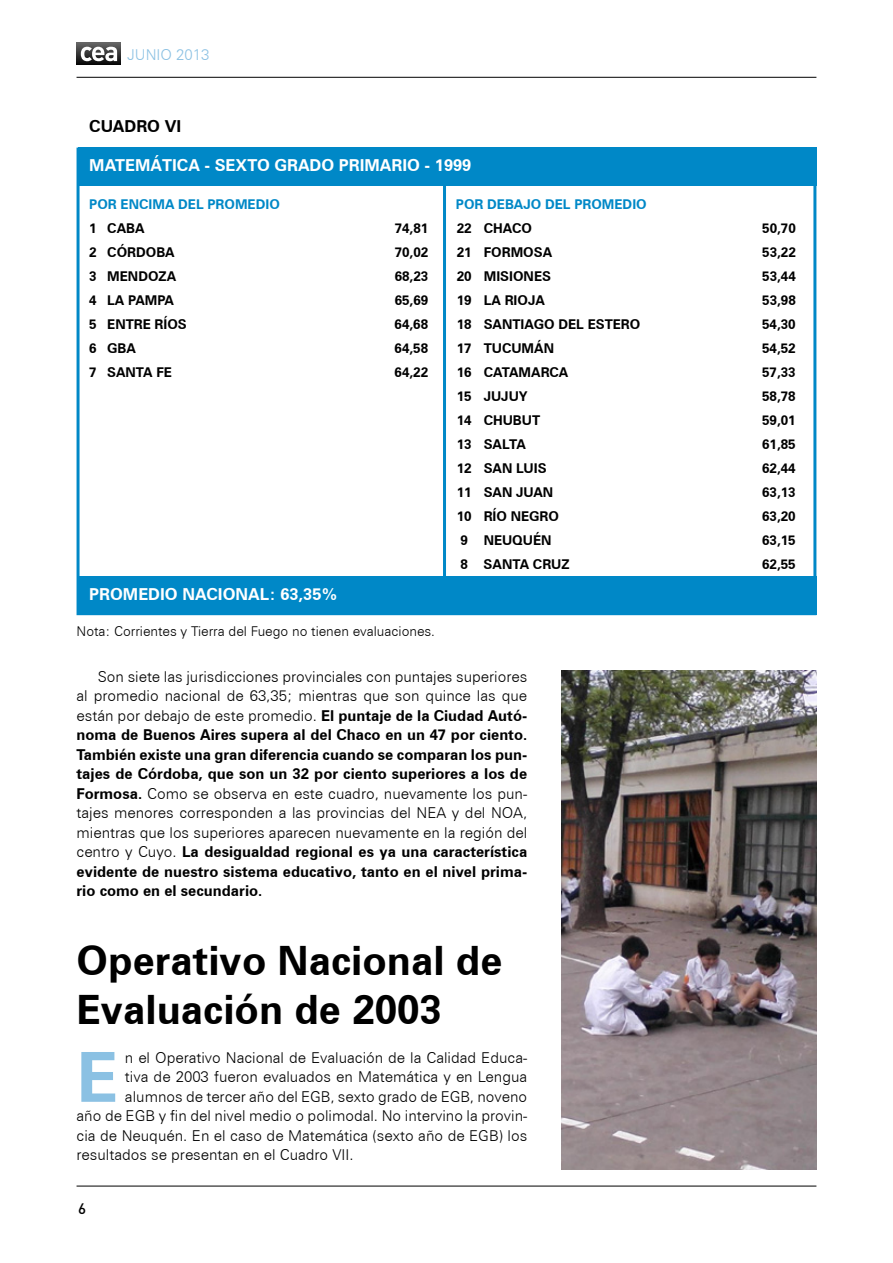
<style>
.page{position:relative;width:893px;height:1263px;background:#fff}
.page>*{position:absolute;margin:0;border:0;box-sizing:border-box;transform-origin:0 0}
.t1{font:700 69.15px "Zurich BT";color:#8bc1e3}
.t2{font:700 40.5px/48.6px "Zurich BT";color:#000}
.t3{font:700 16.5px "Zurich BT";color:#fff}
.t4{font:700 16.5px "Zurich BT";color:#000}
.t5{font:700 15px/19.5px "Zurich BT";color:#000;text-align:justify}
.t6{font:300 15px "Zurich BT";color:#000}
.t7{font:300 15px "Zurich BT";color:#8bc1e3}
.t8{font:500 15px "DIN Pro";color:#000}
.t9{font:700 13.5px "Zurich BT";color:#000}
.t10{font:300 13.5px "Zurich BT";color:#000}
.t11{font:700 13.5px "Zurich BT";color:#0088c7}
.s1{font-weight:300}
</style>
<div class="page">
<svg style="left:77px;top:43px;width:44px;height:22px"></svg>
<svg style="left:81px;top:47px;width:36px;height:14px"></svg>
<hr style="left:77px;top:77px;width:739px;height:1px;background:#000">
<hr style="left:77px;top:1186px;width:739px;height:1px;background:#000">
<div style="left:78px;top:148px;width:738px;height:38px;background:#0088c7"></div>
<div style="left:78px;top:577px;width:738px;height:38px;background:#0088c7"></div>
<div style="left:77px;top:148px;width:739px;height:467px;border:3px solid #0088c7"></div>
<hr style="left:443px;top:183px;width:3px;height:394px;background:#0088c7">
<img style="left:561px;top:670px;width:255px;height:499px">
<p class="t7" style="left:128px;top:45px;width:83px">JUNIO 2013</p>
<p class="t4" style="left:89px;top:116px;width:93px">CUADRO VI</p>
<p class="t3" style="left:89px;top:155px;width:384px">MATEMÁTICA - SEXTO GRADO PRIMARIO - 1999</p>
<p class="t11" style="left:89px;top:196px;width:192px">POR ENCIMA DEL PROMEDIO</p>
<p class="t11" style="left:456px;top:196px;width:192px">POR DEBAJO DEL PROMEDIO</p>
<p class="t9" style="left:89px;top:220px;width:52px">1 CABA</p>
<p class="t9" style="left:395px;top:220px;width:35px">74,81</p>
<p class="t9" style="left:457px;top:220px;width:77px">22 CHACO</p>
<p class="t9" style="left:762px;top:220px;width:35px">50,70</p>
<p class="t9" style="left:89px;top:244px;width:82px">2 CÓRDOBA</p>
<p class="t9" style="left:395px;top:244px;width:35px">70,02</p>
<p class="t9" style="left:457px;top:244px;width:92px">21 FORMOSA</p>
<p class="t9" style="left:762px;top:244px;width:35px">53,22</p>
<p class="t9" style="left:89px;top:268px;width:84px">3 MENDOZA</p>
<p class="t9" style="left:395px;top:268px;width:35px">68,23</p>
<p class="t9" style="left:457px;top:268px;width:96px">20 MISIONES</p>
<p class="t9" style="left:762px;top:268px;width:35px">53,44</p>
<p class="t9" style="left:89px;top:292px;width:18px">4 LA</p>
<p class="t9" style="left:128px;top:292px;width:43px">PAMPA</p>
<p class="t9" style="left:395px;top:292px;width:35px">65,69</p>
<p class="t9" style="left:457px;top:292px;width:26px">19 LA</p>
<p class="t9" style="left:505px;top:292px;width:37px">RIOJA</p>
<p class="t9" style="left:762px;top:292px;width:35px">53,98</p>
<p class="t9" style="left:89px;top:316px;width:99px">5 ENTRE RÍOS</p>
<p class="t9" style="left:395px;top:316px;width:35px">64,68</p>
<p class="t9" style="left:457px;top:316px;width:185px">18 SANTIAGO DEL ESTERO</p>
<p class="t9" style="left:762px;top:316px;width:35px">54,30</p>
<p class="t9" style="left:89px;top:340px;width:44px">6 GBA</p>
<p class="t9" style="left:395px;top:340px;width:35px">64,58</p>
<p class="t9" style="left:457px;top:340px;width:99px">17 TUCUMÁN</p>
<p class="t9" style="left:762px;top:340px;width:35px">54,52</p>
<p class="t9" style="left:89px;top:364px;width:84px">7 SANTA FE</p>
<p class="t9" style="left:395px;top:364px;width:35px">64,22</p>
<p class="t9" style="left:457px;top:364px;width:108px">16 CATAMARCA</p>
<p class="t9" style="left:762px;top:364px;width:35px">57,33</p>
<p class="t9" style="left:457px;top:388px;width:73px">15 JUJUY</p>
<p class="t9" style="left:762px;top:388px;width:35px">58,78</p>
<p class="t9" style="left:457px;top:412px;width:85px">14 CHUBUT</p>
<p class="t9" style="left:762px;top:412px;width:35px">59,01</p>
<p class="t9" style="left:457px;top:436px;width:66px">13 SALTA</p>
<p class="t9" style="left:762px;top:436px;width:35px">61,85</p>
<p class="t9" style="left:457px;top:460px;width:91px">12 SAN LUIS</p>
<p class="t9" style="left:762px;top:460px;width:35px">62,44</p>
<p class="t9" style="left:457px;top:484px;width:98px">11 SAN JUAN</p>
<p class="t9" style="left:762px;top:484px;width:35px">63,13</p>
<p class="t9" style="left:457px;top:508px;width:104px">10 RÍO NEGRO</p>
<p class="t9" style="left:762px;top:508px;width:35px">63,20</p>
<p class="t9" style="left:460px;top:532px;width:93px">9 NEUQUÉN</p>
<p class="t9" style="left:762px;top:532px;width:35px">63,15</p>
<p class="t9" style="left:460px;top:556px;width:111px">8 SANTA CRUZ</p>
<p class="t9" style="left:762px;top:556px;width:35px">62,55</p>
<p class="t3" style="left:89px;top:584px;width:250px">PROMEDIO NACIONAL : 63,35%</p>
<p class="t10" style="left:77px;top:623px;width:360px">Nota: Corrientes y Tierra del Fuego no tienen evaluaciones.</p>
<p class="t5" style="left:77px;top:666px;width:452px;text-indent:21px"><span class="s1">Son siete las jurisdicciones provinciales con puntajes superiores al promedio nacional de 63,35; mientras que son quince las que están por debajo de este promedio.</span> El puntaje de la Ciudad Autó&shy;noma de Buenos Aires supera al del Chaco en un 47 por ciento.<br>También existe una gran diferencia cuando se comparan los pun&shy;tajes de Córdoba, que son un 32 por ciento superiores a los de Formosa. <span class="s1">Como se observa en este cuadro, nuevamente los pun&shy;tajes menores corresponden a las provincias del NEA y del NOA, mientras que los superiores aparecen nuevamente en la región del centro y Cuyo.</span> La desigualdad regional es ya una característica evidente de nuestro sistema educativo, tanto en el nivel prima&shy;rio como en el secundario.</p>
<h2 class="t2" style="left:77px;top:936px;width:428px">Operativo Nacional de<br>Evaluación de 2003</h2>
<h1 class="t1" style="left:77px;top:1035px;width:43px">E</h1>
<p class="t6" style="left:125px;top:1048px;width:404px">n el Operativo Nacional de Evaluación de la Calidad Educa-</p>
<p class="t6" style="left:125px;top:1068px;width:404px">tiva de 2003 fueron evaluados en Matemática y en Lengua</p>
<p class="t6" style="left:125px;top:1087px;width:404px">alumnos de tercer año del EGB, sexto grado de EGB, noveno</p>
<p class="t6" style="left:77px;top:1107px;width:452px">año de EGB y fin del nivel medio o polimodal. No intervino la provin-</p>
<p class="t6" style="left:77px;top:1126px;width:452px">cia de Neuquén. En el caso de Matemática (sexto año de EGB) los</p>
<p class="t6" style="left:77px;top:1146px;width:278px">resultados se presentan en el Cuadro VII.</p>
<p class="t8" style="left:78px;top:1198px;width:9px">6</p>
</div>
